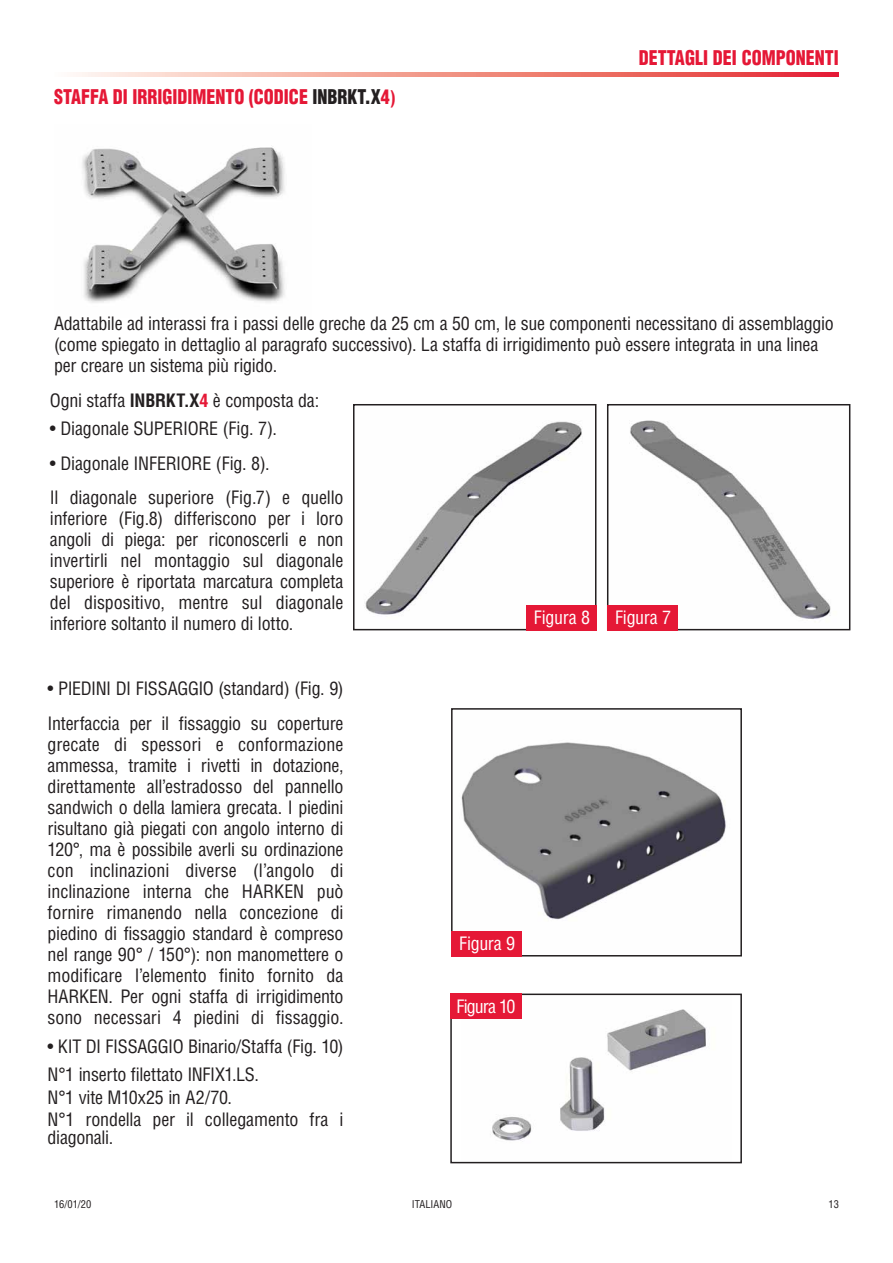
<style>
.page{position:relative;width:893px;height:1263px;background:#fff}
.page>*{position:absolute;margin:0;border:0;box-sizing:border-box;transform-origin:0 0}
.subhead{font:900 condensed 19.8px "Helvetica LT Std";color:#e51836;scale:.91 1}
.page_headings{font:900 condensed 19.8px "Helvetica LT Std";color:#e51836;scale:.91 1}
.Body_copy{font:condensed 18px/21px "Helvetica LT Std";letter-spacing:-.015em;color:#231f20}
.Body_copy-2{font:condensed 18px "Helvetica LT Std";letter-spacing:-.025em;color:#fff}
.Body_copy-3{font:condensed 18px "Helvetica LT Std";letter-spacing:-.055em;color:#fff}
.t1{font:condensed 10.5px "Helvetica LT Std";color:#231f20}
.s1{color:#231f20}
.s2{font-weight:700;font-size:18px}
.s3{font-weight:700}
.s4{font-weight:700;color:#e51836}
</style>
<div class="page">
<svg style="left:76px;top:72px;width:763px;height:5px;background:#f08f87"></svg>
<img style="left:82px;top:147px;width:203px;height:156px">
<img style="left:364px;top:421px;width:218px;height:194px">
<div style="left:353px;top:404px;width:243px;height:226px;border:2px solid #231f20"></div>
<img style="left:630px;top:420px;width:201px;height:199px">
<div style="left:607px;top:404px;width:243px;height:226px;border:2px solid #231f20"></div>
<div style="left:607px;top:605px;width:71px;height:25px;background:#e51836"></div>
<div style="left:526px;top:605px;width:70px;height:25px;background:#e51836"></div>
<img style="left:461px;top:742px;width:265px;height:178px">
<div style="left:451px;top:708px;width:291px;height:248px;border:2px solid #231f20"></div>
<div style="left:451px;top:931px;width:71px;height:25px;background:#e51836"></div>
<img style="left:490px;top:1009px;width:216px;height:132px">
<div style="left:450px;top:993px;width:292px;height:170px;border:2px solid #231f20"></div>
<div style="left:450px;top:993px;width:72px;height:26px;background:#e51836"></div>
<p class="subhead" style="left:54px;top:85px;width:377px">STAFFA DI IRRIGIDIMENTO (CODICE <span class="s1">INBRKT.X</span>4<span class="s2">)</span></p>
<p class="page_headings" style="left:639px;top:46px;width:221px">DETTAGLI DEI COMPONENTI</p>
<p class="Body_copy" style="left:54px;top:313px;width:781px">Adattabile ad interassi fra i passi delle greche da 25 cm a 50 cm, le sue componenti necessitano di assemblaggio (come spiegato in dettaglio al paragrafo successivo). La staffa di irrigidimento può essere integrata in una linea per creare un sistema più rigido.</p>
<p class="Body_copy" style="left:50px;top:390px;width:271px">Ogni staffa <span class="s3">INBRKT.X</span><span class="s4">4</span> è composta da:</p>
<p class="Body_copy" style="left:50px;top:418px;width:229px">• Diagonale SUPERIORE (Fig. 7).</p>
<p class="Body_copy" style="left:50px;top:453px;width:221px">• Diagonale INFERIORE (Fig. 8).</p>
<p class="Body_copy" style="left:50px;top:487px;width:295px;text-align:justify">Il diagonale superiore (Fig.7) e quello inferiore (Fig.8) differiscono per i loro angoli di piega: per riconoscerli e non invertirli nel montaggio sul diagonale superiore è riportata marcatura completa del dispositivo, mentre sul diagonale inferiore soltanto il numero di lotto.</p>
<p class="Body_copy-2" style="left:534px;top:606px;width:58px">Figura 8</p>
<p class="Body_copy-2" style="left:615px;top:606px;width:58px">Figura 7</p>
<p class="Body_copy" style="left:48px;top:678px;width:297px">• PIEDINI DI FISSAGGIO (standard) (Fig. 9)</p>
<p class="Body_copy" style="left:48px;top:713px;width:297px;text-align:justify">Interfaccia per il fissaggio su coperture grecate di spessori e conformazione ammessa, tramite i rivetti in dotazione, direttamente all’estradosso del pannello sandwich o della lamiera grecata. I piedini risultano già piegati con angolo interno di 120°, ma è possibile averli su ordinazione con inclinazioni diverse (l’angolo di inclinazione interna che HARKEN può fornire rimanendo nella concezione di piedino di fissaggio standard è compreso nel range 90° / 150°): non manomettere o modificare l’elemento finito fornito da HARKEN. Per ogni staffa di irrigidimento sono necessari 4 piedini di fissaggio.</p>
<p class="Body_copy" style="left:48px;top:1035px;width:297px">• KIT DI FISSAGGIO Binario/Staffa (Fig. 10)</p>
<p class="Body_copy" style="left:48px;top:1064px;width:213px">N°1 inserto filettato INFIX1.LS.</p>
<p class="Body_copy" style="left:48px;top:1086px;width:186px">N°1 vite M10x25 in A2/70.</p>
<p class="Body_copy" style="left:48px;top:1110px;width:297px;line-height:18px">N°1 rondella per il collegamento fra i diagonali.</p>
<p class="Body_copy-2" style="left:459px;top:932px;width:58px">Figura 9</p>
<p class="Body_copy-3" style="left:456px;top:995px;width:61px">Figura 10</p>
<p class="t1" style="left:54px;top:1197px;width:39px">16/01/20</p>
<p class="t1" style="left:412px;top:1197px;width:42px">ITALIANO</p>
<p class="t1" style="left:828px;top:1197px;width:12px">13</p>
</div>
